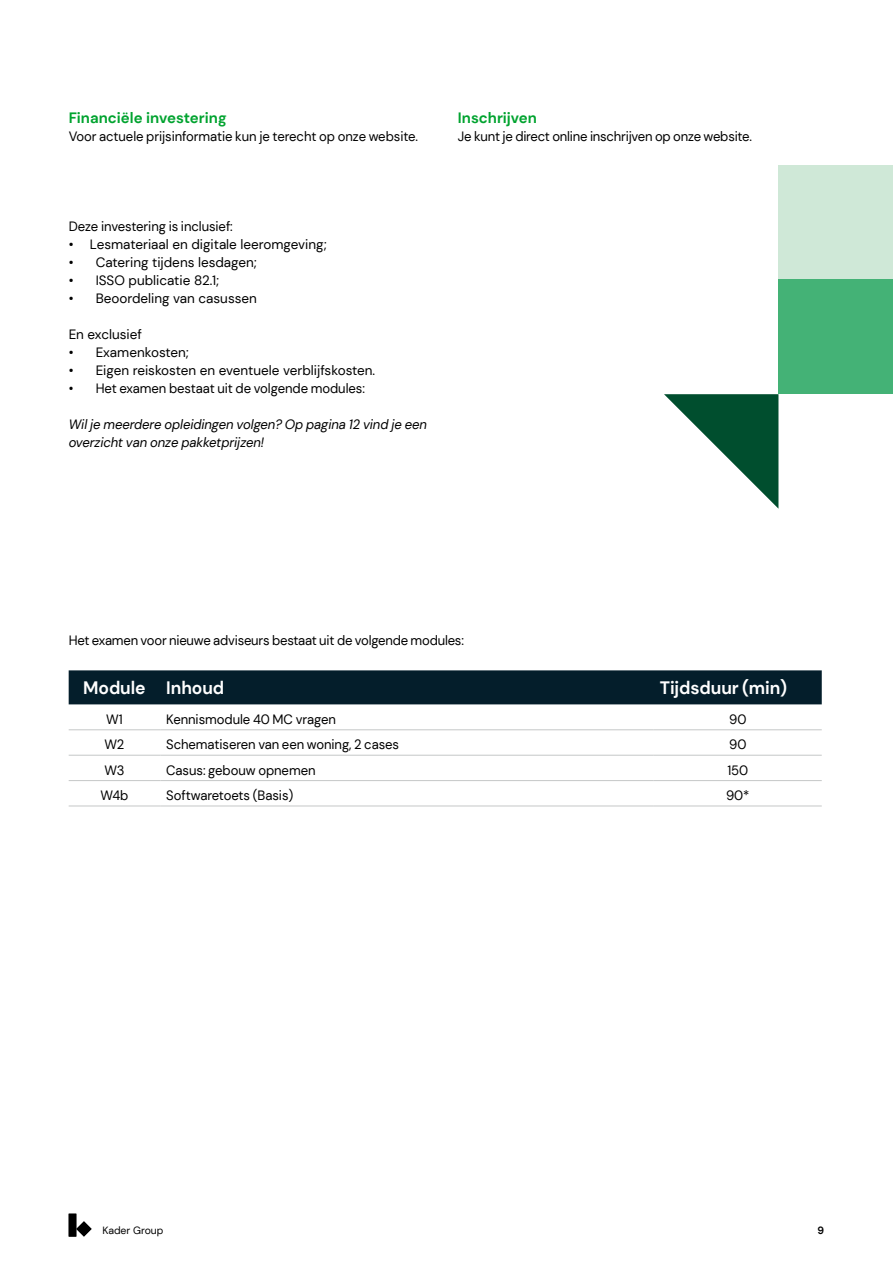
<style>
.page{position:relative;width:893px;height:1263px;background:#fff}
.page>*{position:absolute;margin:0;border:0;box-sizing:border-box;transform-origin:0 0}
.t1{font:700 18px "DM Sans";letter-spacing:-.005em;color:#fff}
.t2{font:700 15px "DM Sans";color:#00a32f}
.t3{font:13.5px "DM Sans";letter-spacing:-.005em;color:#000}
.t4{font:italic 13.5px/18px "DM Sans";letter-spacing:-.005em;color:#000}
.t5{font:10.5px "DM Sans";color:#000}
.t6{font:700 10.5px "DM Sans";color:#000}
</style>
<div class="page">
<div style="left:69px;top:670px;width:753px;height:34px;background:#041e2b"></div>
<hr style="left:69px;top:729px;width:91px;height:1px;background:#c5c7c7">
<hr style="left:160px;top:729px;width:494px;height:1px;background:#c5c7c7">
<hr style="left:654px;top:729px;width:168px;height:1px;background:#c5c7c7">
<hr style="left:69px;top:755px;width:91px;height:1px;background:#c5c7c7">
<hr style="left:160px;top:755px;width:494px;height:1px;background:#c5c7c7">
<hr style="left:654px;top:755px;width:168px;height:1px;background:#c5c7c7">
<hr style="left:69px;top:780px;width:91px;height:1px;background:#c5c7c7">
<hr style="left:160px;top:780px;width:494px;height:1px;background:#c5c7c7">
<hr style="left:654px;top:780px;width:168px;height:1px;background:#c5c7c7">
<hr style="left:69px;top:806px;width:91px;height:1px;background:#c5c7c7">
<hr style="left:160px;top:806px;width:494px;height:1px;background:#c5c7c7">
<hr style="left:654px;top:806px;width:168px;height:1px;background:#c5c7c7">
<div style="left:778px;top:165px;width:115px;height:115px;background:#cfe8d7"></div>
<div style="left:778px;top:280px;width:115px;height:114px;background:#44b276"></div>
<svg style="left:664px;top:394px;width:114px;height:114px"></svg>
<svg style="left:69px;top:1214px;width:23px;height:22px"></svg>
<p class="t2" style="left:69px;top:108px;width:159px">Financiële investering</p>
<p class="t3" style="left:69px;top:128px;width:351px">Voor actuele prijsinformatie kun je terecht op onze website.</p>
<p class="t3" style="left:69px;top:218px;width:166px">Deze investering is inclusief:</p>
<p class="t3" style="left:69px;top:236px;width:259px">• Lesmateriaal en digitale leeromgeving;</p>
<p class="t3" style="left:69px;top:254px;width:190px">• Catering tijdens lesdagen;</p>
<p class="t3" style="left:69px;top:272px;width:152px">• ISSO publicatie 82.1;</p>
<p class="t3" style="left:69px;top:290px;width:190px">• Beoordeling van casussen</p>
<p class="t3" style="left:69px;top:326px;width:75px">En exclusief</p>
<p class="t3" style="left:69px;top:344px;width:122px">• Examenkosten;</p>
<p class="t3" style="left:69px;top:362px;width:308px">• Eigen reiskosten en eventuele verblijfskosten.</p>
<p class="t3" style="left:69px;top:380px;width:298px">• Het examen bestaat uit de volgende modules:</p>
<p class="t4" style="left:69px;top:415px;width:360px">Wil je meerdere opleidingen volgen? Op pagina 12 vind je een overzicht van onze pakketprijzen!</p>
<p class="t2" style="left:458px;top:108px;width:81px">Inschrijven</p>
<p class="t3" style="left:458px;top:128px;width:296px">Je kunt je direct online inschrijven op onze website.</p>
<p class="t3" style="left:69px;top:632px;width:397px">Het examen voor nieuwe adviseurs bestaat uit de volgende modules:</p>
<h1 class="t1" style="left:83px;top:677px;width:143px">Module Inhoud</h1>
<h1 class="t1" style="left:660px;top:677px;width:129px">Tijdsduur (min)</h1>
<p class="t3" style="left:106px;top:711px;width:18px">W1</p>
<p class="t3" style="left:166px;top:711px;width:171px">Kennismodule 40 MC vragen</p>
<p class="t3" style="left:729px;top:711px;width:19px">90</p>
<p class="t3" style="left:105px;top:736px;width:21px">W2</p>
<p class="t3" style="left:166px;top:736px;width:234px">Schematiseren van een woning, 2 cases</p>
<p class="t3" style="left:729px;top:736px;width:19px">90</p>
<p class="t3" style="left:104px;top:761px;width:22px">W3</p>
<p class="t3" style="left:166px;top:761px;width:151px">Casus: gebouw opnemen</p>
<p class="t3" style="left:727px;top:761px;width:22px">150</p>
<p class="t3" style="left:100px;top:787px;width:30px">W4b</p>
<p class="t3" style="left:166px;top:787px;width:129px">Softwaretoets (Basis)</p>
<p class="t3" style="left:726px;top:787px;width:25px">90*</p>
<p class="t5" style="left:102px;top:1224px;width:63px">Kader Group</p>
<p class="t6" style="left:818px;top:1223px;width:8px">9</p>
</div>
